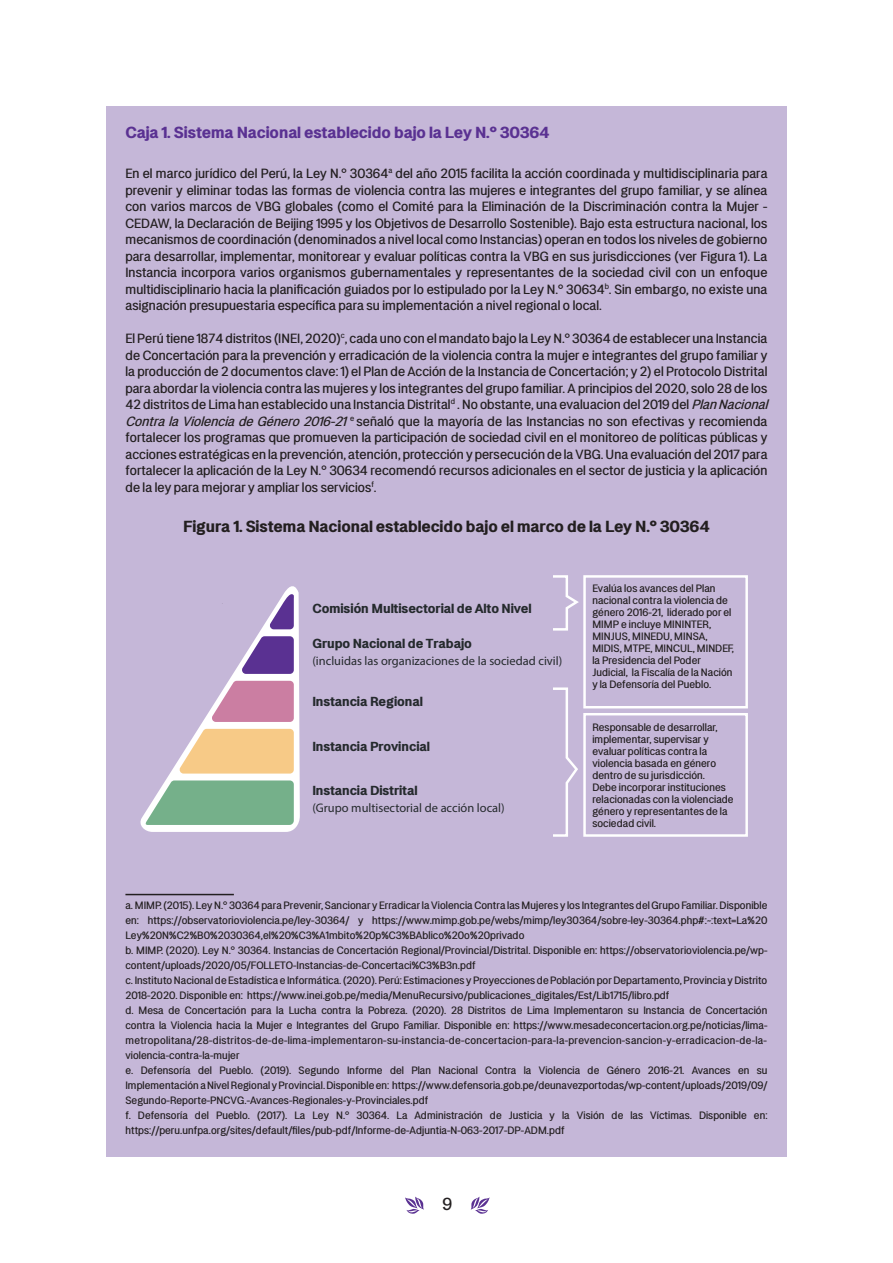
<style>
.page{position:relative;width:893px;height:1263px;background:#fff}
.page>*{position:absolute;margin:0;border:0;box-sizing:border-box;transform-origin:0 0}
.t1{font:500 19.5px "LT Amber";color:#231f20}
.t2{font:700 18px "LT Amber";color:#231f20}
.t3{font:700 18px "LT Amber";color:#5a3192}
.t4{font:500 15px/16.5px "LT Amber";color:#231f20;text-align:justify}
.t5{font:700 14.7px "LT Amber";color:#252a2d}
.t6{font:12.45px "LT Amber";color:#252a2d}
.t7{font:500 12px/12px "LT Amber";color:#231f20}
.s1{font-style:italic}
</style>
<div class="page">
<svg style="left:470px;top:1196px;width:20px;height:18px"></svg>
<svg style="left:405px;top:1196px;width:19px;height:18px"></svg>
<div style="left:106px;top:106px;width:681px;height:1051px;background:#c5b7d8"></div>
<hr style="left:125px;top:894px;width:109px;height:1px;background:#231f20">
<div style="left:583px;top:575px;width:165px;height:133px;border:2px solid #fff"></div>
<svg style="left:140px;top:586px;width:160px;height:246px"></svg>
<div style="left:583px;top:713px;width:165px;height:124px;border:2px solid #fff"></div>
<svg style="left:553px;top:575px;width:26px;height:56px"></svg>
<svg style="left:553px;top:687px;width:25px;height:150px"></svg>
<p class="t3" style="left:125px;top:122px;width:426px">Caja 1. Sistema Nacional establecido bajo la Ley N.° 30364</p>
<p class="t4" style="left:125px;top:165px;width:644px">En el marco jurídico del Perú, la Ley N.° 30364<sup>a</sup> del año 2015 facilita la acción coordinada y multidisciplinaria para prevenir y eliminar todas las formas de violencia contra las mujeres e integrantes del grupo familiar, y se alínea con varios marcos de VBG globales (como el Comité para la Eliminación de la Discriminación contra la Mujer - CEDAW, la Declaración de Beijing 1995 y los Objetivos de Desarrollo Sostenible). Bajo esta estructura nacional, los mecanismos de coordinación (denominados a nivel local como Instancias) operan en todos los niveles de gobierno para desarrollar, implementar, monitorear y evaluar políticas contra la VBG en sus jurisdicciones (ver Figura 1). La Instancia incorpora varios organismos gubernamentales y representantes de la sociedad civil con un enfoque multidisciplinario hacia la planificación guiados por lo estipulado por la Ley N.° 30634<sup>b</sup>. Sin embargo, no existe una asignación presupuestaria específica para su implementación a nivel regional o local.</p>
<p class="t4" style="left:125px;top:330px;width:648px;text-align:left">El Perú tiene 1874 distritos (INEI, 2020)<sup>c</sup>, cada uno con el mandato bajo la Ley N.° 30364 de establecer una Instancia de Concertación para la prevención y erradicación de la violencia contra la mujer e integrantes del grupo familiar y la producción de 2 documentos clave: 1) el Plan de Acción de la Instancia de Concertación; y 2) el Protocolo Distrital para abordar la violencia contra las mujeres y los integrantes del grupo familiar. A principios del 2020, solo 28 de los 42 distritos de Lima han establecido una Instancia Distrital<sup>d</sup> . No obstante, una evaluacion del 2019 del <span class="s1">PlanNacional ContralaViolenciadeGénero2016-21</span><sup>e</sup> señaló que la mayoría de las Instancias no son efectivas y recomienda fortalecer los programas que promueven la participación de sociedad civil en el monitoreo de políticas públicas y acciones estratégicas en la prevención, atención, protección y persecución de la VBG. Una evaluación del 2017 para fortalecer la aplicación de la Ley N.° 30634 recomendó recursos adicionales en el sector de justicia y la aplicación de la ley para mejorar y ampliar los servicios<sup>f</sup>.</p>
<p class="t2" style="left:183px;top:516px;width:528px">Figura 1. Sistema Nacional establecido bajo el marco de la Ley N.° 30364</p>
<p class="t5" style="left:312px;top:600px;width:221px">Comisión Multisectorial de Alto Nivel</p>
<p class="t5" style="left:312px;top:636px;width:161px">Grupo Nacional de Trabajo</p>
<p class="t6" style="left:312px;top:653px;width:251px">(incluidas las organizaciones de la sociedad civil)</p>
<p class="t5" style="left:312px;top:693px;width:112px">Instancia Regional</p>
<p class="t5" style="left:312px;top:738px;width:119px">Instancia Provincial</p>
<p class="t5" style="left:312px;top:783px;width:106px">Instancia Distrital</p>
<p class="t6" style="left:312px;top:800px;width:194px">(Grupo multisectorial de acción local)</p>
<p class="t7" style="left:592px;top:583px;width:143px">Evalúa los avances del Plan nacional contra la violencia de género 2016-21, liderado por el<br>MIMP e incluye MININTER,<br>MINJUS, MINEDU, MINSA,<br>MIDIS, MTPE, MINCUL, MINDEF, la Presidencia del Poder<br>Judicial, la Fiscalía de la Nación y la Defensoría del Pueblo.</p>
<p class="t7" style="left:592px;top:721px;width:143px">Responsable de desarrollar, implementar, supervisar y evaluar políticas contra la violencia basada en género dentro de su jurisdicción.<br>Debe incorporar instituciones relacionadas con la violenciade género y representantes de la sociedad civil.</p>
<p class="t7" style="left:125px;top:898px;width:644px;line-height:15px;text-align:justify">a. MIMP. (2015). Ley N.° 30364 para Prevenir, Sancionar y Erradicar la Violencia Contra las Mujeres y los Integrantes del Grupo Familiar. Disponible en: https://observatorioviolencia.pe/ley-30364/ y https://www.mimp.gob.pe/webs/mimp/ley30364/sobre-ley-30364.php#:~:text=La%20<br>Ley%20N%C2%B0%2030364,el%20%C3%A1mbito%20p%C3%BAblico%20o%20privado</p>
<p class="t7" style="left:125px;top:943px;width:644px;line-height:15px">b. MIMP. (2020). Ley N.° 30364. Instancias de Concertación Regional/Provincial/Distrital. Disponible en: https://observatorioviolencia.pe/wp&shy;content/uploads/2020/05/FOLLETO-Instancias-de-Concertaci%C3%B3n.pdf</p>
<p class="t7" style="left:125px;top:973px;width:643px;line-height:15px">c. Instituto Nacional de Estadística e Informática. (2020). Perú: Estimaciones y Proyecciones de Población por Departamento, Provincia y Distrito<br>2018-2020. Disponible en: https://www.inei.gob.pe/media/MenuRecursivo/publicaciones_digitales/Est/Lib1715/libro.pdf</p>
<p class="t7" style="left:125px;top:1003px;width:644px;line-height:15px;text-align:justify">d. Mesa de Concertación para la Lucha contra la Pobreza. (2020). 28 Distritos de Lima Implementaron su Instancia de Concertación contra la Violencia hacia la Mujer e Integrantes del Grupo Familiar. Disponible en: https://www.mesadeconcertacion.org.pe/noticias/lima&shy;metropolitana/28-distritos-de-de-lima-implementaron-su-instancia-de-concertacion-para-la-prevencion-sancion-y-erradicacion-de-la&shy;violencia-contra-la-mujer</p>
<p class="t7" style="left:125px;top:1064px;width:644px">e. Defensoría del Pueblo. (2019). Segundo Informe del Plan Nacional Contra la Violencia de Género 2016-21. Avances en su</p>
<p class="t7" style="left:125px;top:1078px;width:644px;line-height:15px">Implementación a Nivel Regional y Provincial. Disponible en: https://www.defensoria.gob.pe/deunavezportodas/wp-content/uploads/2019/09/<br>Segundo-Reporte-PNCVG.-Avances-Regionales-y-Provinciales.pdf</p>
<p class="t7" style="left:125px;top:1109px;width:644px">f. Defensoría del Pueblo. (2017). La Ley N.° 30364. La Administración de Justicia y la Visión de las Víctimas. Disponible en:</p>
<p class="t7" style="left:125px;top:1124px;width:441px">https://peru.unfpa.org/sites/default/files/pub-pdf/Informe-de-Adjuntia-N-063-2017-DP-ADM.pdf</p>
<p class="t1" style="left:442px;top:1194px;width:11px">9</p>
</div>
